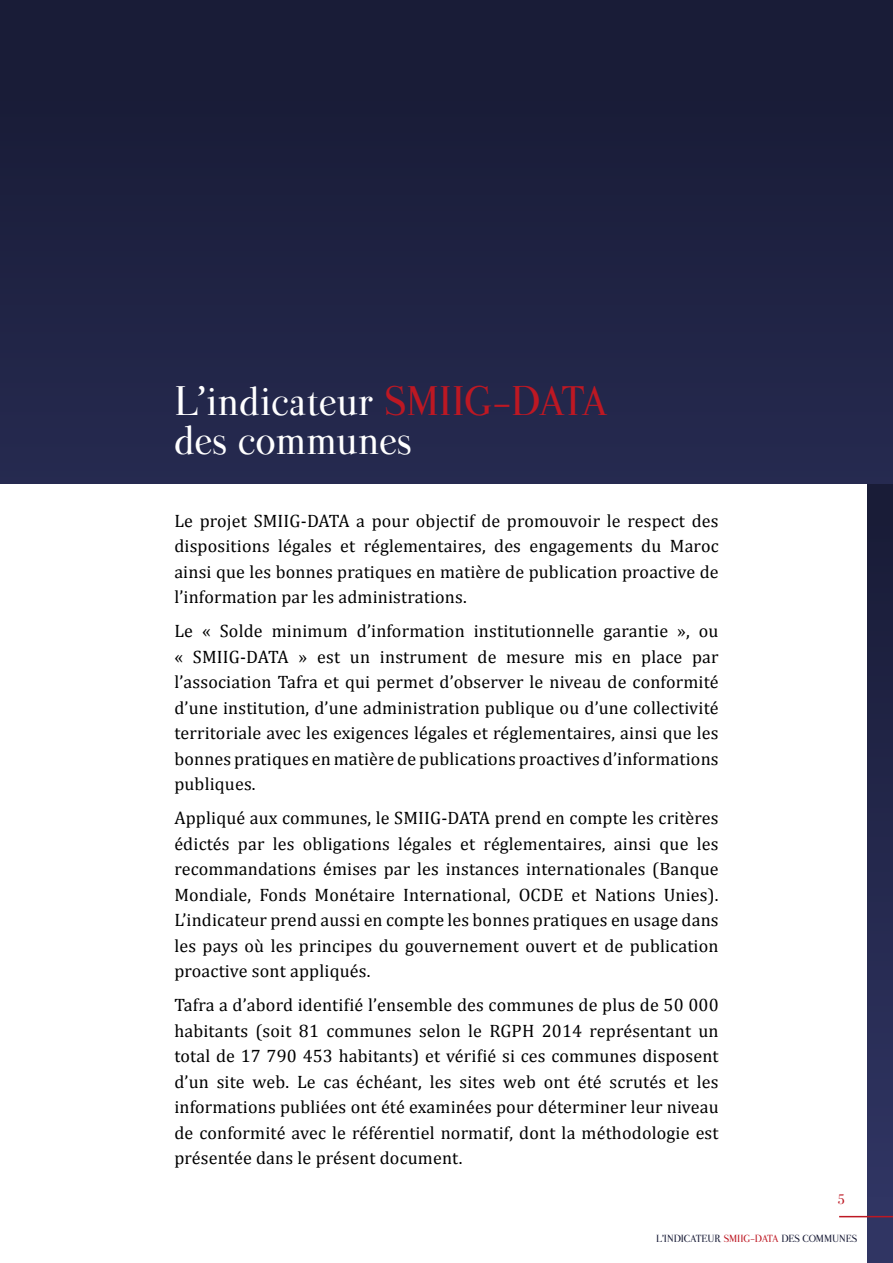
<style>
.page{position:relative;width:893px;height:1263px;background:#fff}
.page>*{position:absolute;margin:0;border:0;box-sizing:border-box;transform-origin:0 0}
.t1{font:36px/39px "Valentina";letter-spacing:.01em;color:#fff}
.t2{font:18px/25.5px "Cambria";letter-spacing:.01em;color:#000;text-align:justify}
.t3{font:12px "Valentina";color:#bd1823}
.t4{font:9px "Valentina";color:#191c37}
.s1{color:#bd1823}
</style>
<div class="page">
<svg style="left:867px;top:483px;width:26px;height:780px;background:#24284d"></svg>
<hr style="left:839px;top:1216px;width:54px;height:1px;background:#bd1823">
<div style="left:0;top:0;width:893px;height:483px;background:linear-gradient(to right,#1e2241,#1e2241)"></div>
<h1 class="t1" style="left:174px;top:383px;width:435px">L’indicateur <span class="s1">SMIIG-DATA </span>des communes</h1>
<p class="t2" style="left:174px;top:508px;width:546px">Le projet SMIIG-DATA a pour objectif de promouvoir le respect des dispositions légales et réglementaires, des engagements du Maroc ainsi que les bonnes pratiques en matière de publication proactive de l’information par les administrations.</p>
<p class="t2" style="left:174px;top:618px;width:546px">Le « Solde minimum d’information institutionnelle garantie », ou « SMIIG-DATA » est un instrument de mesure mis en place par l’association Tafra et qui permet d’observer le niveau de conformité d’une institution, d’une administration publique ou d’une collectivité territoriale avec les exigences légales et réglementaires, ainsi que les bonnes pratiques en matière de publications proactives d’informations publiques.</p>
<p class="t2" style="left:174px;top:805px;width:546px">Appliqué aux communes, le SMIIG-DATA prend en compte les critères édictés par les obligations légales et réglementaires, ainsi que les recommandations émises par les instances internationales (Banque Mondiale, Fonds Monétaire International, OCDE et Nations Unies).<br>L’indicateur prend aussi en compte les bonnes pratiques en usage dans les pays où les principes du gouvernement ouvert et de publication proactive sont appliqués.</p>
<p class="t2" style="left:174px;top:992px;width:546px">Tafra a d’abord identifié l’ensemble des communes de plus de 50 000 habitants (soit 81 communes selon le RGPH 2014 représentant un total de 17 790 453 habitants) et vérifié si ces communes disposent d’un site web. Le cas échéant, les sites web ont été scrutés et les informations publiées ont été examinées pour déterminer leur niveau de conformité avec le référentiel normatif, dont la méthodologie est présentée dans le présent document.</p>
<p class="t3" style="left:838px;top:1191px;width:8px">5</p>
<p class="t4" style="left:656px;top:1232px;width:203px">L’INDICATEUR <span class="s1">SMIIG-DATA</span> DES COMMUNES</p>
</div>
